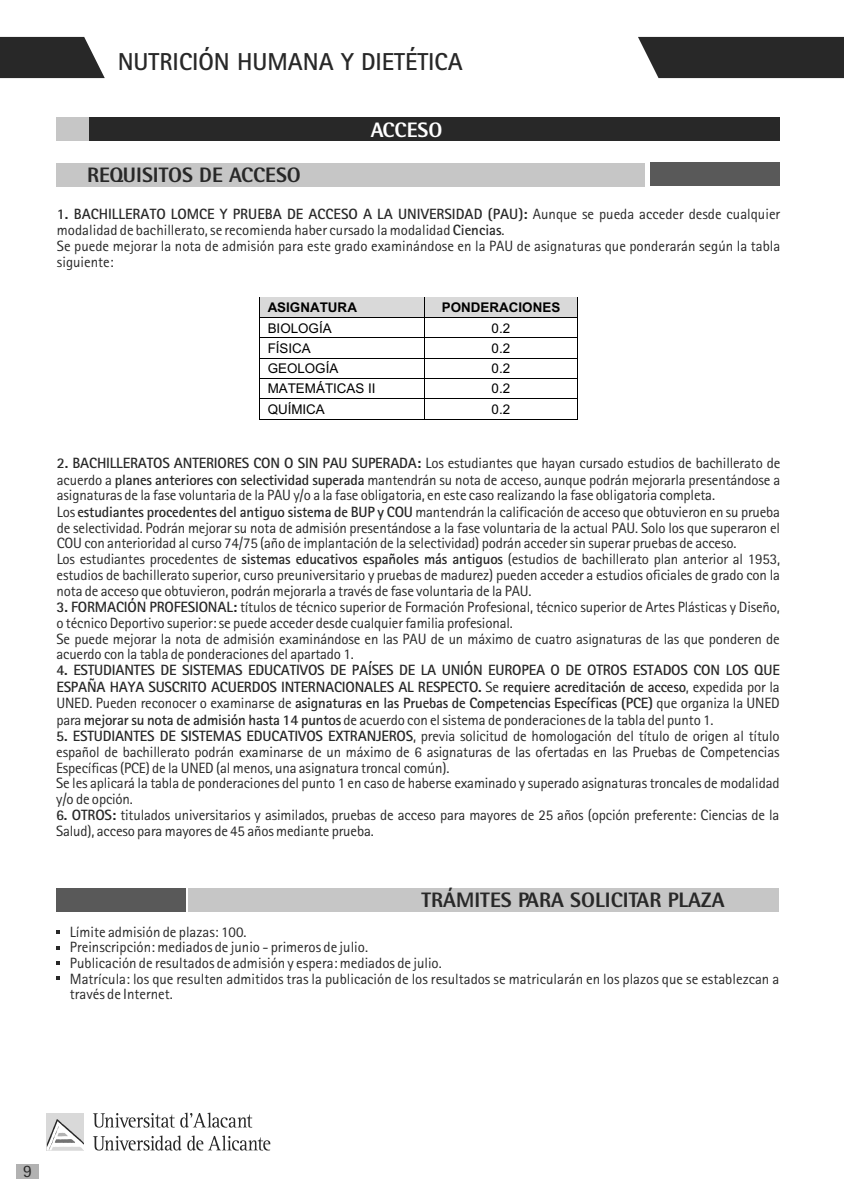
<style>
.page{position:relative;width:844px;height:1191px;background:#fff}
.page>*{position:absolute;margin:0;border:0;box-sizing:border-box;transform-origin:0 0}
.t1{font:700 24.5px "Agfa Rotis Sans Serif";color:#282828}
.t2{font:700 21px "Agfa Rotis Semisans Ex";color:#282828}
.t3{font:700 21px "Agfa Rotis Semisans Ex";color:#fff}
.t4{font:17.5px "Agfa Rotis Sans Serif";color:#282828}
.t5{font:14.88px/15.9px "Agfa Rotis Sans Serif";letter-spacing:-.01em;color:#282828}
.t6{font:700 14.88px/16.4px "Agfa Rotis Sans Serif";letter-spacing:-.01em;color:#282828;text-align:justify}
.t7{font:13.3px "Arial";color:#000}
.t8{font:700 13.3px "Arial";color:#000}
.s1{font-weight:700}
.s2{font-weight:400}
</style>
<div class="page">
<div style="left:638px;top:37px;width:205px;height:41px;background:#282828"></div>
<svg style="left:0;top:37px;width:105px;height:41px;background:#3d3d3d"></svg>
<div style="left:47px;top:1113px;width:37px;height:37px;background:#d9d9d9"></div>
<svg style="left:47px;top:1119px;width:37px;height:31px"></svg>
<svg style="left:93px;top:1135px;width:177px;height:15px"></svg>
<svg style="left:93px;top:1112px;width:159px;height:15px"></svg>
<div style="left:56px;top:117px;width:724px;height:24px;background:#282828"></div>
<div style="left:56px;top:117px;width:32px;height:24px;background:#c6c6c6"></div>
<div style="left:57px;top:163px;width:587px;height:23px;background:#c6c6c6"></div>
<div style="left:650px;top:163px;width:130px;height:23px;background:#595959"></div>
<div style="left:188px;top:888px;width:590px;height:23px;background:#c6c6c6"></div>
<div style="left:57px;top:887px;width:129px;height:24px;background:#595959"></div>
<svg style="left:56px;top:930px;width:4px;height:4px"></svg>
<svg style="left:56px;top:946px;width:4px;height:3px"></svg>
<svg style="left:56px;top:961px;width:4px;height:4px"></svg>
<svg style="left:56px;top:976px;width:4px;height:4px"></svg>
<div style="left:16px;top:1164px;width:23px;height:14px;background:#b2b2b2"></div>
<div style="left:260px;top:300px;width:7px;height:15px;background:#d9d9d9"></div>
<div style="left:416px;top:300px;width:8px;height:15px;background:#d9d9d9"></div>
<hr style="left:260px;top:315px;width:164px;height:2px;background:#d9d9d9">
<div style="left:267px;top:300px;width:149px;height:15px;background:#d9d9d9"></div>
<div style="left:424px;top:300px;width:8px;height:15px;background:#d9d9d9"></div>
<div style="left:569px;top:300px;width:8px;height:15px;background:#d9d9d9"></div>
<hr style="left:424px;top:315px;width:153px;height:2px;background:#d9d9d9">
<div style="left:432px;top:300px;width:137px;height:15px;background:#d9d9d9"></div>
<hr style="left:260px;top:297px;width:164px;height:3px;background:#d9d9d9">
<hr style="left:424px;top:297px;width:153px;height:3px;background:#d9d9d9">
<hr style="left:260px;top:317px;width:164px;height:1px;background:#000">
<hr style="left:424px;top:317px;width:153px;height:1px;background:#000">
<hr style="left:260px;top:337px;width:164px;height:1px;background:#000">
<hr style="left:424px;top:337px;width:153px;height:1px;background:#000">
<hr style="left:260px;top:358px;width:164px;height:1px;background:#000">
<hr style="left:424px;top:358px;width:153px;height:1px;background:#000">
<hr style="left:260px;top:378px;width:164px;height:1px;background:#000">
<hr style="left:424px;top:378px;width:153px;height:1px;background:#000">
<hr style="left:260px;top:398px;width:164px;height:1px;background:#000">
<hr style="left:424px;top:398px;width:153px;height:1px;background:#000">
<svg style="left:259px;top:297px;width:1px;height:123px"></svg>
<hr style="left:260px;top:419px;width:164px;height:1px;background:#000">
<svg style="left:424px;top:297px;width:1px;height:122px"></svg>
<hr style="left:424px;top:419px;width:153px;height:1px;background:#000">
<svg style="left:577px;top:297px;width:1px;height:123px"></svg>
<h1 class="t1" style="left:118px;top:53px;width:346px">NUTRICIÓN HUMANA Y DIETÉTICA</h1>
<h2 class="t2" style="left:87px;top:167px;width:215px">REQUISITOS DE ACCESO</h2>
<h2 class="t3" style="left:371px;top:123px;width:73px">ACCESO</h2>
<p class="t5" style="left:57px;top:207px;width:724px"><span class="s1">1. BACHILLERATO LOMCE Y PRUEBA DE ACCESO A LA UNIVERSIDAD (PAU):</span> Aunque se pueda acceder desde cualquier modalidad de bachillerato, se recomienda haber cursado la modalidad <span class="s1">Ciencias</span>.<br>Se puede mejorar la nota de admisión para este grado examinándose en la PAU de asignaturas que ponderarán según la tabla siguiente:</p>
<p class="t8" style="left:267px;top:302px;width:91px">ASIGNATURA</p>
<p class="t8" style="left:442px;top:302px;width:120px">PONDERACIONES</p>
<p class="t7" style="left:267px;top:323px;width:65px">BIOLOGÍA</p>
<p class="t7" style="left:491px;top:323px;width:20px">0.2</p>
<p class="t7" style="left:267px;top:343px;width:45px">FÍSICA</p>
<p class="t7" style="left:491px;top:343px;width:20px">0.2</p>
<p class="t7" style="left:267px;top:363px;width:72px">GEOLOGÍA</p>
<p class="t7" style="left:491px;top:363px;width:20px">0.2</p>
<p class="t7" style="left:267px;top:384px;width:109px">MATEMÁTICAS II</p>
<p class="t7" style="left:491px;top:384px;width:20px">0.2</p>
<p class="t7" style="left:267px;top:404px;width:59px">QUÍMICA</p>
<p class="t7" style="left:491px;top:404px;width:20px">0.2</p>
<p class="t5" style="left:57px;top:456px;width:725px"><span class="s1">2. BACHILLERATOS ANTERIORES CON O SIN PAU SUPERADA:</span> Los estudiantes que hayan cursado estudios de bachillerato de acuerdo a <span class="s1">planes anteriores con selectividad superada</span> mantendrán su nota de acceso, aunque podrán mejorarla presentándose a asignaturas de la fase voluntaria de la PAU y/o a la fase obligatoria, en este caso realizando la fase obligatoria completa.<br>Los <span class="s1">estudiantes procedentes del antiguo sistema de BUP y COU</span> mantendrán la calificación de acceso que obtuvieron en su prueba de selectividad. Podrán mejorar su nota de admisión presentándose a la fase voluntaria de la actual PAU. Solo los que superaron el COU con anterioridad al curso 74/75 (año de implantación de la selectividad) podrán acceder sin superar pruebas de acceso.<br>Los estudiantes procedentes de <span class="s1">sistemas educativos españoles más antiguos</span> (estudios de bachillerato plan anterior al 1953, estudios de bachillerato superior, curso preuniversitario y pruebas de madurez) pueden acceder a estudios oficiales de grado con la nota de acceso que obtuvieron, podrán mejorarla a través de fase voluntaria de la PAU.</p>
<p class="t5" style="left:56px;top:600px;width:724px"><span class="s1">3. FORMACIÓN PROFESIONAL:</span> títulos de técnico superior de Formación Profesional, técnico superior de Artes Plásticas y Diseño, o técnico Deportivo superior: se puede acceder desde cualquier familia profesional.<br>Se puede mejorar la nota de admisión examinándose en las PAU de un máximo de cuatro asignaturas de las que ponderen de acuerdo con la tabla de ponderaciones del apartado 1.</p>
<p class="t6" style="left:56px;top:663px;width:724px">4. ESTUDIANTES DE SISTEMAS EDUCATIVOS DE PAÍSES DE LA UNIÓN EUROPEA O DE OTROS ESTADOS CON LOS QUE ESPAÑA HAYA SUSCRITO ACUERDOS INTERNACIONALES AL RESPECTO. <span class="s2">Se</span> requiere acreditación de acceso<span class="s2">, expedida por la UNED. Pueden reconocer o examinarse de</span> asignaturas en las Pruebas de Competencias Específicas (PCE) <span class="s2">que organiza la UNED para</span> mejorar su nota de admisión hasta 14 puntos <span class="s2">de acuerdo con el sistema de ponderaciones de la tabla del punto 1.</span></p>
<p class="t5" style="left:56px;top:729px;width:724px"><span class="s1">5. ESTUDIANTES DE SISTEMAS EDUCATIVOS EXTRANJEROS</span>, previa solicitud de homologación del título de origen al título español de bachillerato podrán examinarse de un máximo de 6 asignaturas de las ofertadas en las Pruebas de Competencias Específicas (PCE) de la UNED (al menos, una asignatura troncal común).<br>Se les aplicará la tabla de ponderaciones del punto 1 en caso de haberse examinado y superado asignaturas troncales de modalidad y/o de opción.</p>
<p class="t5" style="left:56px;top:808px;width:724px"><span class="s1">6. OTROS:</span> titulados universitarios y asimilados, pruebas de acceso para mayores de 25 años (opción preferente: Ciencias de la<br>Salud), acceso para mayores de 45 años mediante prueba.</p>
<h2 class="t2" style="left:421px;top:892px;width:304px">TRÁMITES PARA SOLICITAR PLAZA</h2>
<p class="t5" style="left:70px;top:925px;width:710px">Límite admisión de plazas: 100.<br>Preinscripción: mediados de junio - primeros de julio.<br>Publicación de resultados de admisión y espera: mediados de julio.<br>Matrícula: los que resulten admitidos tras la publicación de los resultados se matricularán en los plazos que se establezcan a través de Internet.</p>
<p class="t4" style="left:23px;top:1165px;width:10px">9</p>
</div>
